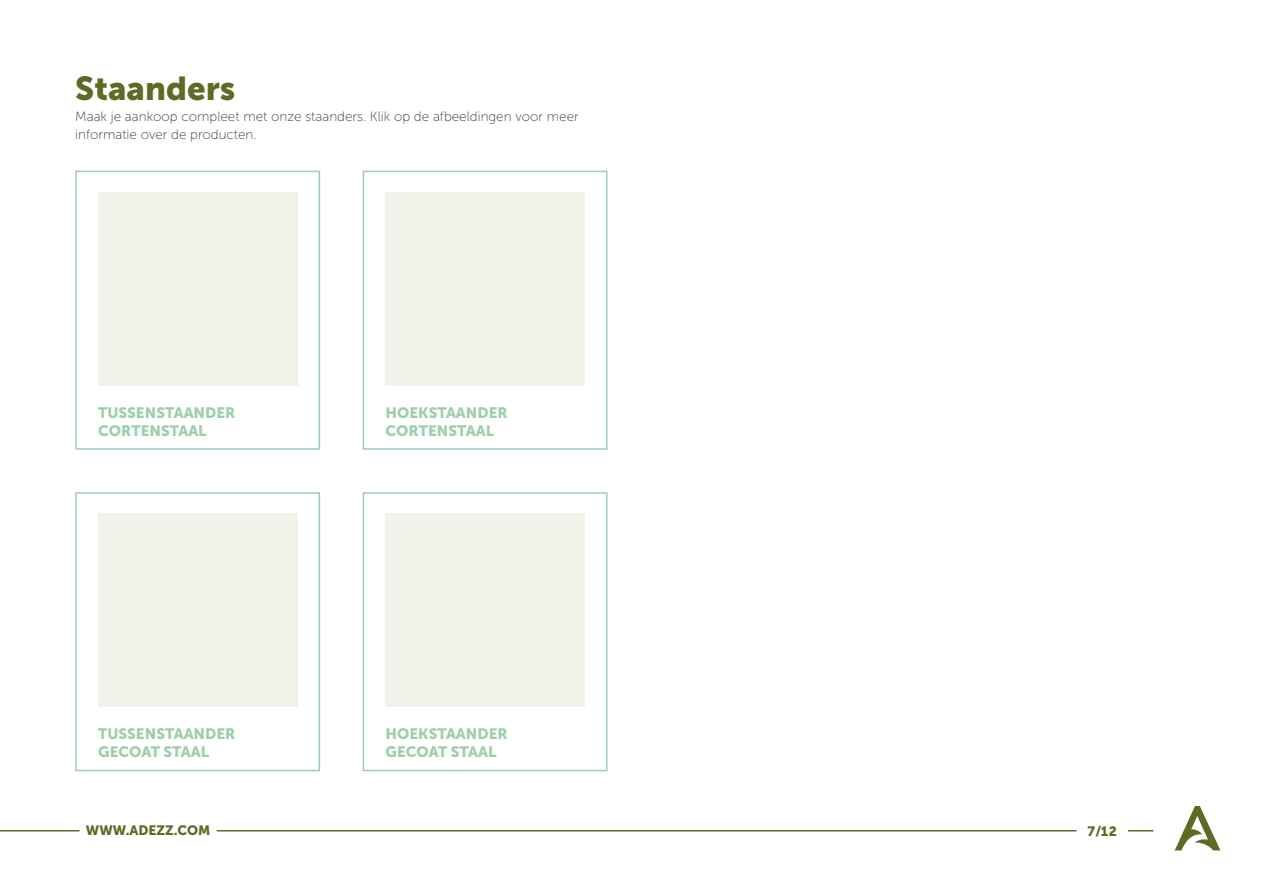
<style>
.page{position:relative;width:1263px;height:893px;background:#fff}
.page>*{position:absolute;margin:0;border:0;box-sizing:border-box;transform-origin:0 0}
.t1{font:33px "Museo Sans 900";color:#5f6b24}
.t2{font:15px/18px "Museo Sans 900";color:#9ecfaa}
.t3{font:13.5px/18px "Museo Sans 100";color:#3c3c3b}
.t4{font:13.5px "Museo Sans 900";color:#5f6b24}
</style>
<div class="page">
<svg style="left:1175px;top:806px;width:45px;height:44px"></svg>
<svg style="left:1128px;top:830px;width:25px;height:1px"></svg>
<hr style="left:0;top:830px;width:80px;height:1px;background:#5f6b24">
<hr style="left:217px;top:830px;width:859px;height:1px;background:#5f6b24">
<div style="left:98px;top:192px;width:199px;height:193px;background:#f1f3eb"></div>
<div style="left:98px;top:513px;width:199px;height:194px;background:#f1f3eb"></div>
<div style="left:385px;top:192px;width:200px;height:193px;background:#f1f3eb"></div>
<div style="left:385px;top:513px;width:200px;height:194px;background:#f1f3eb"></div>
<div style="left:75px;top:171px;width:245px;height:279px;border:2px solid #9ecfaa"></div>
<div style="left:75px;top:492px;width:245px;height:279px;border:2px solid #9ecfaa"></div>
<div style="left:363px;top:171px;width:244px;height:279px;border:2px solid #9ecfaa"></div>
<div style="left:363px;top:492px;width:244px;height:279px;border:2px solid #9ecfaa"></div>
<h1 class="t1" style="left:75px;top:70px;width:162px">Staanders</h1>
<p class="t3" style="left:75px;top:107px;width:505px">Maak je aankoop compleet met onze staanders. Klik op de afbeeldingen voor meer informatie over de producten.</p>
<p class="t2" style="left:98px;top:403px;width:139px">TUSSENSTAANDER<br>CORTENSTAAL</p>
<p class="t2" style="left:98px;top:725px;width:139px">TUSSENSTAANDER<br>GECOAT STAAL</p>
<p class="t2" style="left:385px;top:403px;width:124px">HOEKSTAANDER<br>CORTENSTAAL</p>
<p class="t2" style="left:385px;top:725px;width:124px">HOEKSTAANDER<br>GECOAT STAAL</p>
<p class="t4" style="left:86px;top:823px;width:126px">WWW.ADEZZ.COM</p>
<p class="t4" style="left:1087px;top:823px;width:31px">7/12</p>
</div>
